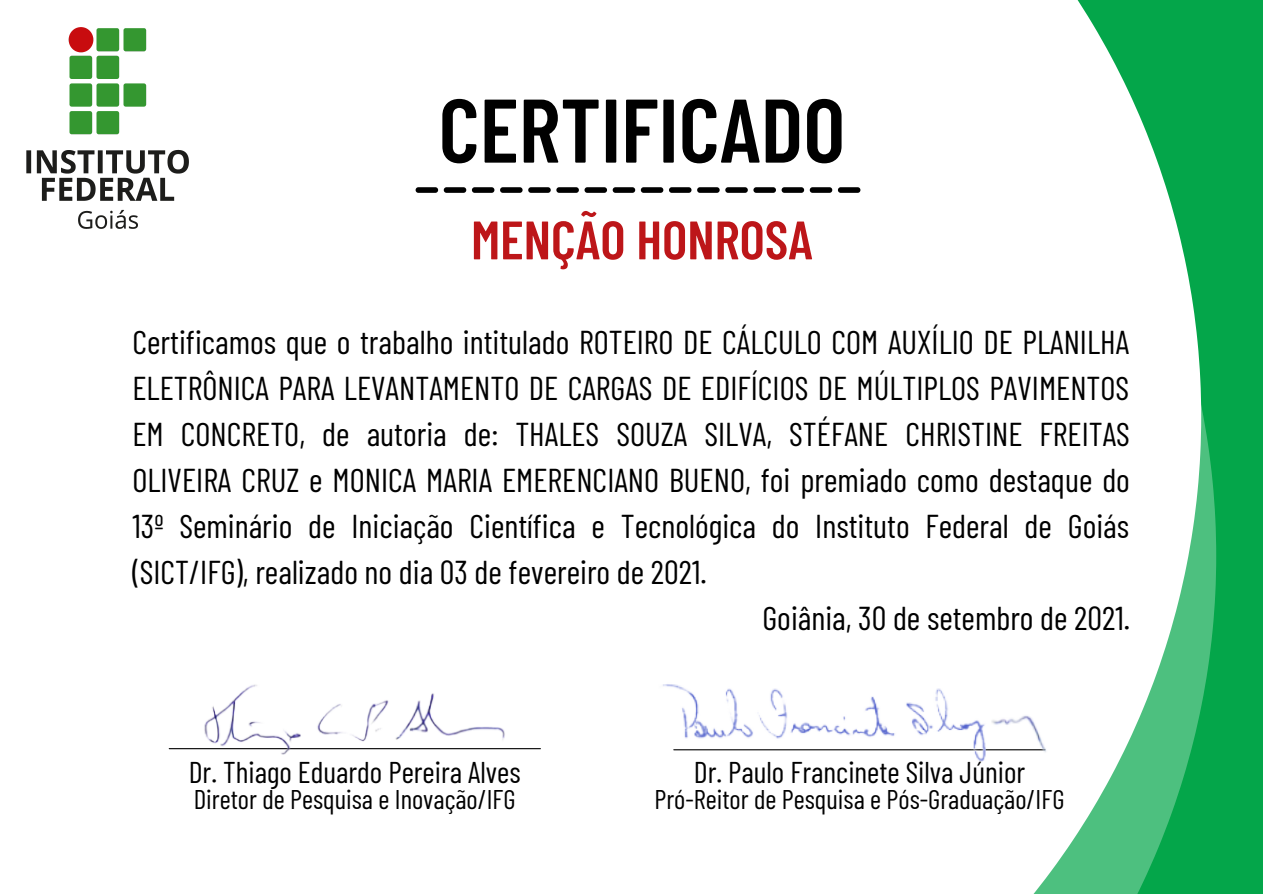
<style>
.page{position:relative;width:1263px;height:894px;background:#fff}
.page>*{position:absolute;margin:0;border:0;box-sizing:border-box;transform-origin:0 0}
.t1{font:600 90px "Barlow Condensed";color:#000}
.t2{font:600 54px "Barlow Condensed";color:#bd1619}
.t3{font:33px/46px "Barlow Condensed";color:#000;text-align:justify}
.t4{font:30px "Barlow Condensed";color:#000}
.t5{font:27px "Barlow Condensed";color:#000}
</style>
<div class="page">
<div style="left:0;top:0;width:1263px;height:893px;background:#04a64a"></div>
<div style="left:0;top:0;width:1201px;height:893px;background:#fff"></div>
<img style="left:0;top:0;width:231px;height:271px">
<svg style="left:416px;top:187px;width:444px;height:6px;background:#474747"></svg>
<hr style="left:169px;top:747px;width:371px;height:2px;background:#000">
<img style="left:642px;top:669px;width:430px;height:95px">
<img style="left:194px;top:677px;width:322px;height:79px">
<p class="t1" style="left:439px;top:73px;width:408px">CERTIFICADO</p>
<p class="t2" style="left:471px;top:205px;width:343px">MENÇÃO HONROSA</p>
<p class="t3" style="left:132px;top:317px;width:999px">Certificamos que o trabalho intitulado ROTEIRO DE CÁLCULO COM AUXÍLIO DE PLANILHA ELETRÔNICA PARA LEVANTAMENTO DE CARGAS DE EDIFÍCIOS DE MÚLTIPLOS PAVIMENTOS EM CONCRETO, de autoria de: THALES SOUZA SILVA, STÉFANE CHRISTINE FREITAS OLIVEIRA CRUZ e MONICA MARIA EMERENCIANO BUENO, foi premiado como destaque do 13º Seminário de Iniciação Científica e Tecnológica do Instituto Federal de Goiás (SICT/IFG), realizado no dia 03 de fevereiro de 2021.</p>
<p class="t3" style="left:762px;top:594px;width:369px">Goiânia, 30 de setembro de 2021.</p>
<p class="t4" style="left:189px;top:753px;width:333px">Dr. Thiago Eduardo Pereira Alves</p>
<p class="t5" style="left:194px;top:781px;width:324px">Diretor de Pesquisa e Inovação/IFG</p>
<p class="t4" style="left:694px;top:753px;width:333px">Dr. Paulo Francinete Silva Júnior</p>
<p class="t5" style="left:654px;top:781px;width:412px">Pró-Reitor de Pesquisa e Pós-Graduação/IFG</p>
</div>
